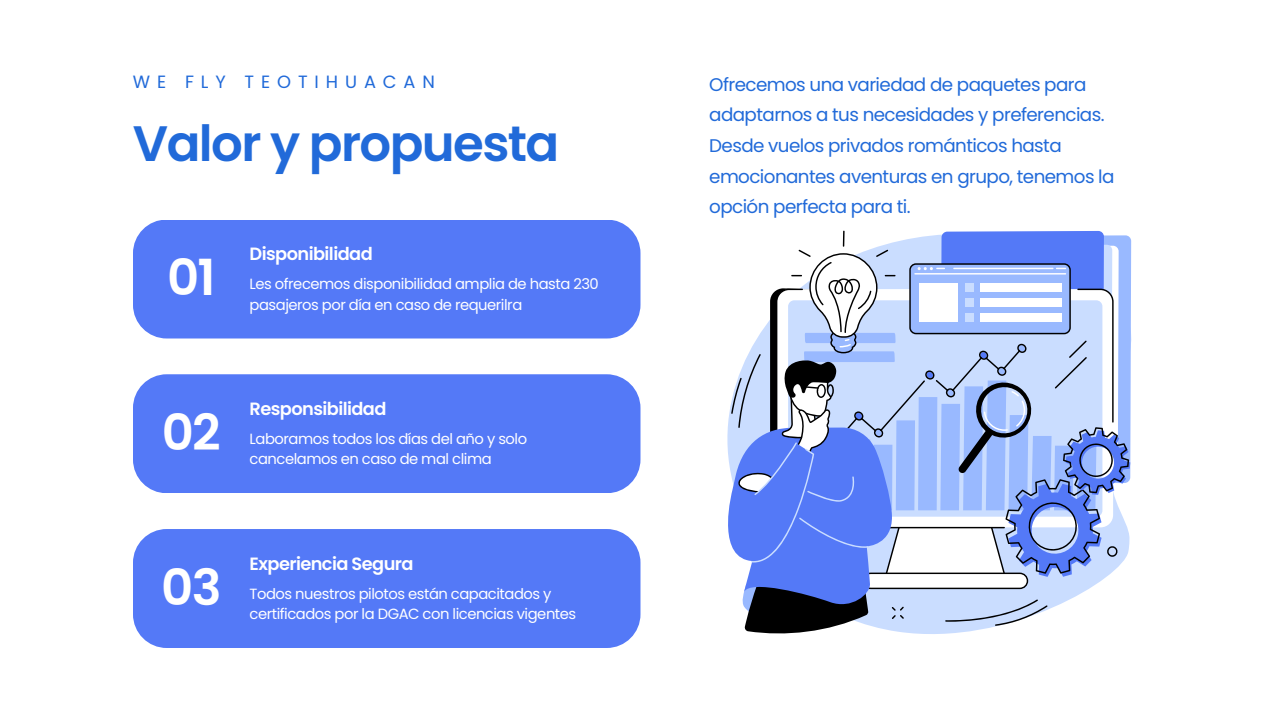
<style>
.page{position:relative;width:1281px;height:720px;background:#fff}
.page>*{position:absolute;margin:0;border:0;box-sizing:border-box;transform-origin:0 0}
.t1{font:600 49.75px "Poppins";letter-spacing:-.03em;color:#216ad9}
.t2{font:600 49.75px "Poppins";color:#fff}
.t3{font:18.38px/30.6px "Poppins";letter-spacing:-.03em;color:#216ad9}
.t4{font:600 17.75px "Poppins";letter-spacing:-.03em;color:#fff}
.t5{font:17.75px "Poppins";letter-spacing:.39em;color:#216ad9}
.t6{font:14.75px/20.6px "Poppins";letter-spacing:-.03em;color:#fff}
</style>
<div class="page">
<svg style="left:727px;top:231px;width:403px;height:403px"></svg>
<div style="left:133px;top:220px;width:507px;height:119px;background:#5479f7;border-radius:34px"></div>
<div style="left:133px;top:374px;width:507px;height:119px;background:#5479f7;border-radius:34px"></div>
<div style="left:133px;top:529px;width:507px;height:119px;background:#5479f7;border-radius:34px"></div>
<h3 class="t5" style="left:133px;top:69px;width:303px">WE FLY TEOTIHUACAN</h3>
<p class="t3" style="left:709px;top:69px;width:407px">Ofrecemos una variedad de paquetes para adaptarnos a tus necesidades y preferencias.<br>Desde vuelos privados románticos hasta emocionantes aventuras en grupo, tenemos la opción perfecta para ti.</p>
<p class="t4" style="left:250px;top:242px;width:125px">Disponibilidad</p>
<h2 class="t1" style="left:133px;top:109px;width:428px">Valor y propuesta</h2>
<h1 class="t2" style="left:167px;top:243px;width:50px">01</h1>
<p class="t6" style="left:250px;top:274px;width:351px">Les ofrecemos disponibilidad amplia de hasta 230 pasajeros por día en caso de requerilra</p>
<h4 class="t2" style="left:162px;top:398px;width:61px">02</h4>
<h3 class="t4" style="left:250px;top:397px;width:138px">Responsibilidad</h3>
<h3 class="t6" style="left:250px;top:428px;width:279px">Laboramos todos los días del año y solo cancelamos en caso de mal clima</h3>
<p class="t2" style="left:161px;top:553px;width:62px">03</p>
<p class="t4" style="left:250px;top:551px;width:165px">Experiencia Segura</p>
<p class="t6" style="left:250px;top:583px;width:328px">Todos nuestros pilotos están capacitados y certificados por la DGAC con licencias vigentes</p>
</div>
